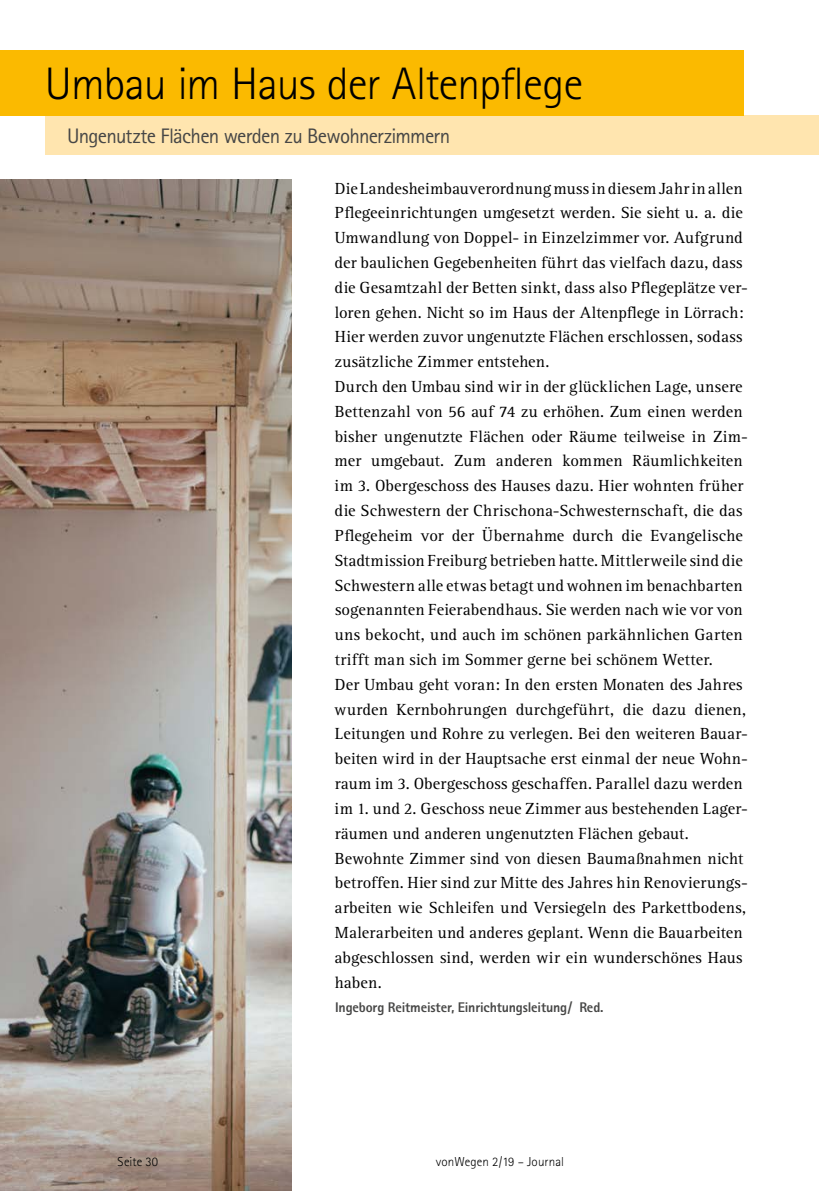
<style>
.page{position:relative;width:819px;height:1191px;background:#fff}
.page>*{position:absolute;margin:0;border:0;box-sizing:border-box;transform-origin:0 0}
.t1{font:300 45.5px "Rotis Sans Serif";letter-spacing:-.015em;color:#000}
.t2{font:21px "Rotis Sans Serif";letter-spacing:-.035em;color:#474746}
.t3{font:16.62px/24.8px "Rotis Serif";letter-spacing:.015em;color:#000}
.t4{font:800 14px "Rotis Sans Serif";letter-spacing:-.01em;color:#474746}
.t5{font:300 12.95px "Rotis Sans Serif";letter-spacing:.01em;color:#000}
</style>
<div class="page">
<div style="left:45px;top:115px;width:773px;height:40px;background:#ffe5af"></div>
<div style="left:0;top:50px;width:743px;height:65px;background:#fbba00"></div>
<img style="left:0;top:179px;width:291px;height:1012px">
<h1 class="t1" style="left:45px;top:57px;width:540px">Umbau im Haus der Altenpflege</h1>
<p class="t2" style="left:67px;top:124px;width:384px">Ungenutzte Flächen werden zu Bewohnerzimmern</p>
<p class="t3" style="left:334px;top:176px;width:415px">Die Landesheimbauverordnung muss in diesem Jahr in allen Pflegeeinrichtungen umgesetzt werden. Sie sieht u. a. die Umwandlung von Doppel- in Einzelzimmer vor. Aufgrund der baulichen Gegebenheiten führt das vielfach dazu, dass die Gesamtzahl der Betten sinkt, dass also Pflegeplätze ver&shy;loren gehen. Nicht so im Haus der Altenpflege in Lörrach:<br>Hier werden zuvor ungenutzte Flächen erschlossen, sodass zusätzliche Zimmer entstehen.<br>Durch den Umbau sind wir in der glücklichen Lage, unsere Bettenzahl von 56 auf 74 zu erhöhen. Zum einen werden bisher ungenutzte Flächen oder Räume teilweise in Zim&shy;mer umgebaut. Zum anderen kommen Räumlichkeiten im 3. Obergeschoss des Hauses dazu. Hier wohnten früher die Schwestern der Chrischona-Schwesternschaft, die das Pflegeheim vor der Übernahme durch die Evangelische Stadtmission Freiburg betrieben hatte. Mittlerweile sind die Schwestern alle etwas betagt und wohnen im benachbarten sogenannten Feierabendhaus. Sie werden nach wie vor von uns bekocht, und auch im schönen parkähnlichen Garten trifft man sich im Sommer gerne bei schönem Wetter.<br>Der Umbau geht voran: In den ersten Monaten des Jahres wurden Kernbohrungen durchgeführt, die dazu dienen, Leitungen und Rohre zu verlegen. Bei den weiteren Bauar&shy;beiten wird in der Hauptsache erst einmal der neue Wohn&shy;raum im 3. Obergeschoss geschaffen. Parallel dazu werden im 1. und 2. Geschoss neue Zimmer aus bestehenden Lager&shy;räumen und anderen ungenutzten Flächen gebaut.<br>Bewohnte Zimmer sind von diesen Baumaßnahmen nicht betroffen. Hier sind zur Mitte des Jahres hin Renovierungs&shy;arbeiten wie Schleifen und Versiegeln des Parkettbodens, Malerarbeiten und anderes geplant. Wenn die Bauarbeiten abgeschlossen sind, werden wir ein wunderschönes Haus haben.</p>
<p class="t4" style="left:335px;top:998px;width:270px">Ingeborg Reitmeister, Einrichtungsleitung/ Red.</p>
<p class="t5" style="left:118px;top:1154px;width:42px">Seite 30</p>
<p class="t5" style="left:436px;top:1154px;width:130px">vonWegen 2/19 – Journal</p>
</div>
